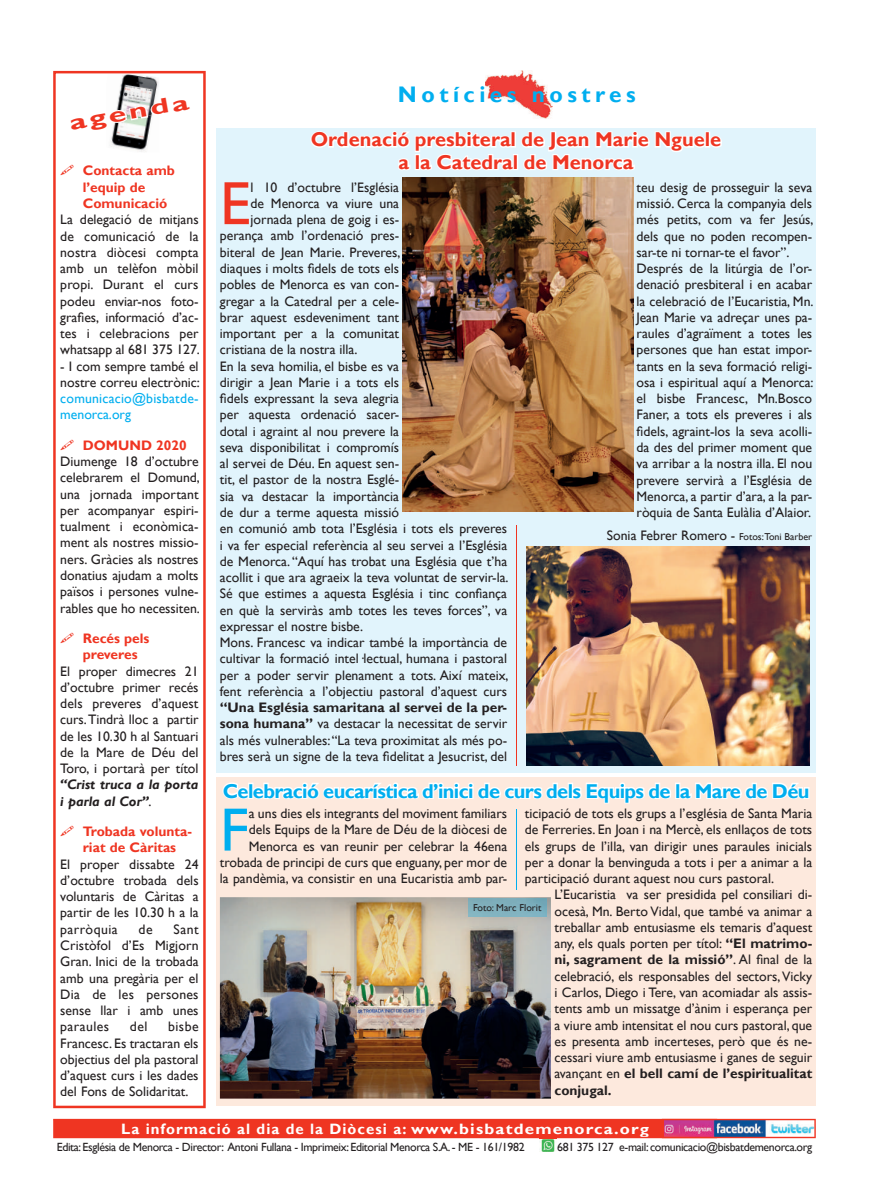
<style>
.page{position:relative;width:869px;height:1188px;background:#fff}
.page>*{position:absolute;margin:0;border:0;box-sizing:border-box;transform-origin:0 0}
.t1{font:61.38px "Gill Sans";color:#00aeef}
.t2{font:61.38px "Gill Sans";color:#ef3522}
.t3{font:700 22.5px "Gill Sans";letter-spacing:.2em;color:#00aeef}
.t4{font:700 21.25px "Gill Sans";color:#ef3522;scale:1.5 1}
.t5{font:700 20px "Gill Sans";letter-spacing:-.03em;color:#00aeef}
.t6{font:700 20px/22.5px "Gill Sans";color:#ef3522;text-align:center}
.t7{font:700 15px "Gill Sans";letter-spacing:.07em;color:#fff}
.t8{font:13.75px/16.2px "Gill Sans";color:#231f20;text-align:justify}
.t9{font:700 13.75px/16.2px "Gill Sans";color:#ef3522}
.t10{font:13.75px/16.2px "Gill Sans";letter-spacing:.015em;color:#00aeef}
.t11{font:italic 700 13.75px/16.2px "Gill Sans";color:#231f20}
.t12{font:11.88px "Gill Sans";letter-spacing:-.03em;color:#231f20}
.t13{font:10px "Gill Sans";color:#231f20}
.s1{font-weight:400;font-style:normal}
.s2{font-weight:700}
.s3{font-size:10px}
</style>
<div class="page">
<div style="left:216px;top:777px;width:599px;height:328px;background:#fde9dd"></div>
<svg style="left:222px;top:782px;width:588px;height:22px"></svg>
<div style="left:216px;top:128px;width:599px;height:644px;background:#e1f4fc"></div>
<svg style="left:310px;top:131px;width:412px;height:39px"></svg>
<img style="left:485px;top:71px;width:67px;height:48px">
<img style="left:220px;top:897px;width:330px;height:201px">
<svg style="left:53px;top:71px;width:153px;height:1036px"></svg>
<img style="left:106px;top:74px;width:53px;height:21px">
<svg style="left:68px;top:95px;width:124px;height:60px"></svg>
<img style="left:402px;top:178px;width:230px;height:333px">
<hr style="left:515px;top:525px;width:1px;height:240px;background:#ef3522">
<img style="left:539px;top:1138px;width:17px;height:13px">
<svg style="left:53px;top:1118px;width:762px;height:20px;background:#e24b44"></svg>
<img style="left:526px;top:546px;width:283px;height:219px">
<img style="left:468px;top:898px;width:78px;height:18px">
<hr style="left:516px;top:809px;width:1px;height:80px;background:#00aeef">
<svg style="left:61px;top:165px;width:13px;height:11px"></svg>
<svg style="left:61px;top:439px;width:13px;height:11px"></svg>
<svg style="left:61px;top:632px;width:13px;height:11px"></svg>
<svg style="left:61px;top:825px;width:13px;height:11px"></svg>
<h3 class="t4" style="left:67px;top:110px;width:82px;rotate:-10deg">agenda</h3>
<p class="t9" style="left:83px;top:163px;width:94px">Contacta amb l’equip de<br>Comunicació</p>
<p class="t8" style="left:60px;top:212px;width:141px">La delegació de mitjans de comunicació de la nostra diòcesi compta amb un telèfon mòbil propi. Durant el curs podeu enviar-nos foto&shy;grafies, informació d’ac&shy;tes i celebracions per whatsapp al 681 375 127.</p>
<p class="t8" style="left:60px;top:358px;width:141px">- I com sempre també el nostre correu electrònic:</p>
<p class="t10" style="left:60px;top:390px;width:140px">comunicacio@bisbatde&shy;menorca.org</p>
<p class="t9" style="left:83px;top:437px;width:105px">DOMUND 2020</p>
<p class="t8" style="left:60px;top:453px;width:141px">Diumenge 18 d’octubre celebrarem el Domund, una jornada important per acompanyar espiri&shy;tualment i econòmica&shy;ment als nostres missio&shy;ners. Gràcies als nostres donatius ajudam a molts països i persones vulne&shy;rables que ho necessiten.</p>
<p class="t9" style="left:83px;top:630px;width:68px">Recés pels preveres</p>
<p class="t8" style="left:60px;top:662px;width:140px">El proper dimecres 21 d’octubre primer recés dels preveres d’aquest curs. Tindrà lloc a partir de les 10.30 h al Santuari de la Mare de Déu del Toro, i portarà per títol</p>
<p class="t11" style="left:60px;top:776px;width:140px">“Crist truca a la porta i parla al Cor”<span class="s1">.</span></p>
<p class="t9" style="left:83px;top:823px;width:111px">Trobada volunta&shy;riat de Càritas</p>
<p class="t8" style="left:60px;top:855px;width:140px">El proper dissabte 24 d’octubre trobada dels voluntaris de Càritas a partir de les 10.30 h a la parròquia</p>
<p class="t8" style="left:60px;top:920px;width:140px;text-indent:113px">Sant Cristòfol d’Es Migjorn Gran. Inici de la trobada amb una pregària per el Dia de les persones sense llar i amb unes paraules</p>
<p class="t8" style="left:138px;top:920px;width:16px">de</p>
<p class="t8" style="left:60px;top:1018px;width:140px;text-indent:108px">bisbe Francesc. Es tractaran els objectius del pla pastoral d’aquest curs i les dades del Fons de Solidaritat.</p>
<p class="t8" style="left:130px;top:1018px;width:19px">del</p>
<h2 class="t3" style="left:398px;top:80px;width:239px">Notícies nostres</h2>
<h3 class="t6" style="left:310px;top:129px;width:412px">Ordenació presbiteral de Jean Marie Nguele a la Catedral de Menorca</h3>
<h1 class="t2" style="left:220px;top:168px;width:32px">E</h1>
<p class="t8" style="left:250px;top:179px;width:150px">l 10 d’octubre l’Església</p>
<p class="t8" style="left:250px;top:195px;width:150px">de Menorca va viure una</p>
<p class="t8" style="left:250px;top:212px;width:150px">jornada plena de goig i es-</p>
<p class="t8" style="left:220px;top:228px;width:181px">perança amb l’ordenació pres-</p>
<p class="t8" style="left:220px;top:244px;width:182px">biteral de Jean Marie. Preveres,</p>
<p class="t8" style="left:220px;top:260px;width:181px">diaques i molts fidels de tots els</p>
<p class="t8" style="left:220px;top:277px;width:181px">pobles de Menorca es van con-</p>
<p class="t8" style="left:220px;top:293px;width:181px">gregar a la Catedral per a cele-</p>
<p class="t8" style="left:220px;top:309px;width:181px">brar aquest esdeveniment tant</p>
<p class="t8" style="left:220px;top:325px;width:181px">important per a la comunitat</p>
<p class="t8" style="left:220px;top:342px;width:139px">cristiana de la nostra illa.</p>
<p class="t8" style="left:220px;top:358px;width:181px">En la seva homilia, el bisbe es va</p>
<p class="t8" style="left:220px;top:374px;width:181px">dirigir a Jean Marie i a tots els</p>
<p class="t8" style="left:220px;top:390px;width:181px">fidels expressant la seva alegria</p>
<p class="t8" style="left:220px;top:407px;width:181px">per aquesta ordenació sacer-</p>
<p class="t8" style="left:220px;top:423px;width:181px">dotal i agraint al nou prevere la</p>
<p class="t8" style="left:220px;top:439px;width:181px">seva disponibilitat i compromís</p>
<p class="t8" style="left:220px;top:455px;width:181px">al servei de Déu. En aquest sen-</p>
<p class="t8" style="left:220px;top:472px;width:181px">tit, el pastor de la nostra Esglé-</p>
<p class="t8" style="left:220px;top:488px;width:181px">sia va destacar la importància</p>
<p class="t8" style="left:220px;top:504px;width:181px">de dur a terme aquesta missió</p>
<p class="t8" style="left:220px;top:520px;width:289px">en comunió amb tota l’Església i tots els preveres</p>
<p class="t8" style="left:220px;top:537px;width:289px">i va fer especial referència al seu servei a l’Església</p>
<p class="t8" style="left:220px;top:553px;width:289px">de Menorca. “Aquí has trobat una Església que t’ha</p>
<p class="t8" style="left:220px;top:569px;width:290px">acollit i que ara agraeix la teva voluntat de servir-la.</p>
<p class="t8" style="left:220px;top:585px;width:289px">Sé que estimes a aquesta Església i tinc confiança</p>
<p class="t8" style="left:220px;top:602px;width:289px">en què la serviràs amb totes les teves forces”, va</p>
<p class="t8" style="left:220px;top:618px;width:145px">expressar el nostre bisbe.</p>
<p class="t8" style="left:220px;top:634px;width:289px">Mons. Francesc va indicar també la importància de</p>
<p class="t8" style="left:220px;top:650px;width:289px">cultivar la formació intel·lectual, humana i pastoral</p>
<p class="t8" style="left:220px;top:667px;width:290px">per a poder servir plenament a tots. Així mateix,</p>
<p class="t8" style="left:220px;top:683px;width:289px">fent referència a l’objectiu pastoral d’aquest curs</p>
<p class="t8" style="left:220px;top:699px;width:289px"><span class="s2">“Una Església samaritana al servei de la per&shy;sona humana”</span> va destacar la necessitat de servir als més vulnerables: “La teva proximitat als més po&shy;bres serà un signe de la teva fidelitat a Jesucrist, del</p>
<p class="t8" style="left:636px;top:179px;width:178px;text-align:left">teu desig de prosseguir la seva missió. Cerca la companyia dels més petits, com va fer Jesús, dels que no poden recompen&shy;sar-te ni tornar-te el favor”.<br>Després de la litúrgia de l’or&shy;denació presbiteral i en acabar la celebració de l’Eucaristia, Mn.<br>Jean Marie va adreçar unes pa&shy;raules d’agraïment a totes les persones que han estat impor&shy;tants en la seva formació religi&shy;osa i espiritual aquí a Menorca: el bisbe Francesc, Mn.Bosco<br>Faner, a tots els preveres i als fidels, agraint-los la seva acolli&shy;da des del primer moment que va arribar a la nostra illa. El nou prevere servirà a l’Església de<br>Menorca, a partir d’ara, a la par&shy;ròquia de Santa Eulàlia d’Alaior.</p>
<p class="t8" style="left:606px;top:527px;width:207px">Sonia Febrer Romero - <span class="s3">Fotos:Toni Barber</span></p>
<h3 class="t5" style="left:223px;top:778px;width:588px">Celebració eucarística d’inici de curs dels Equips de la Mare de Déu</h3>
<p class="t8" style="left:220px;top:805px;width:289px;text-align:right">a uns dies els integrants del moviment familiars<br>dels Equips de la Mare de Déu de la diòcesi de Menorca es van reunir per celebrar la 46ena trobada de principi de curs que enguany, per mor de la pandèmia, va consistir en una Eucaristia amb par-</p>
<p class="t8" style="left:524px;top:805px;width:289px">ticipació de tots els grups a l’església de Santa Maria de Ferreries. En Joan i na Mercè, els enllaços de tots els grups de l’illa, van dirigir unes paraules inicials per a donar la benvinguda a tots i per a animar a la participació durant aquest nou curs pastoral.</p>
<p class="t8" style="left:554px;top:886px;width:259px">L’Eucaristia va ser presidida pel consiliari di&shy;ocesà, Mn. Berto Vidal, que també va animar a treballar amb entusiasme els temaris d’aquest any, els quals porten per títol: <span class="s2">“El matrimo&shy;ni, sagrament de la missió”</span>. Al final de la celebració, els responsables del sectors, Vicky i Carlos, Diego i Tere, van acomiadar als assis&shy;tents amb un missatge d’ànim i esperança per a viure amb intensitat el nou curs pastoral, que es presenta amb incerteses, però que és ne&shy;cessari viure amb entusiasme i ganes de seguir avançant en <span class="s2">el bell camí de l’espiritualitat conjugal.</span></p>
<h1 class="t1" style="left:220px;top:794px;width:30px">F</h1>
<p class="t13" style="left:473px;top:901px;width:70px">Foto: Marc Florit</p>
<p class="t7" style="left:121px;top:1119px;width:529px">La informació al dia de la Diòcesi a: www.bisbatdemenorca.org</p>
<p class="t12" style="left:557px;top:1139px;width:256px">681 375 127 e-mail: comunicacio@bisbatdemenorca.org</p>
<p class="t12" style="left:57px;top:1139px;width:469px">Edita: Església de Menorca - Director: Antoni Fullana - Imprimeix: Editorial Menorca S.A. - ME - 161/1982</p>
</div>
